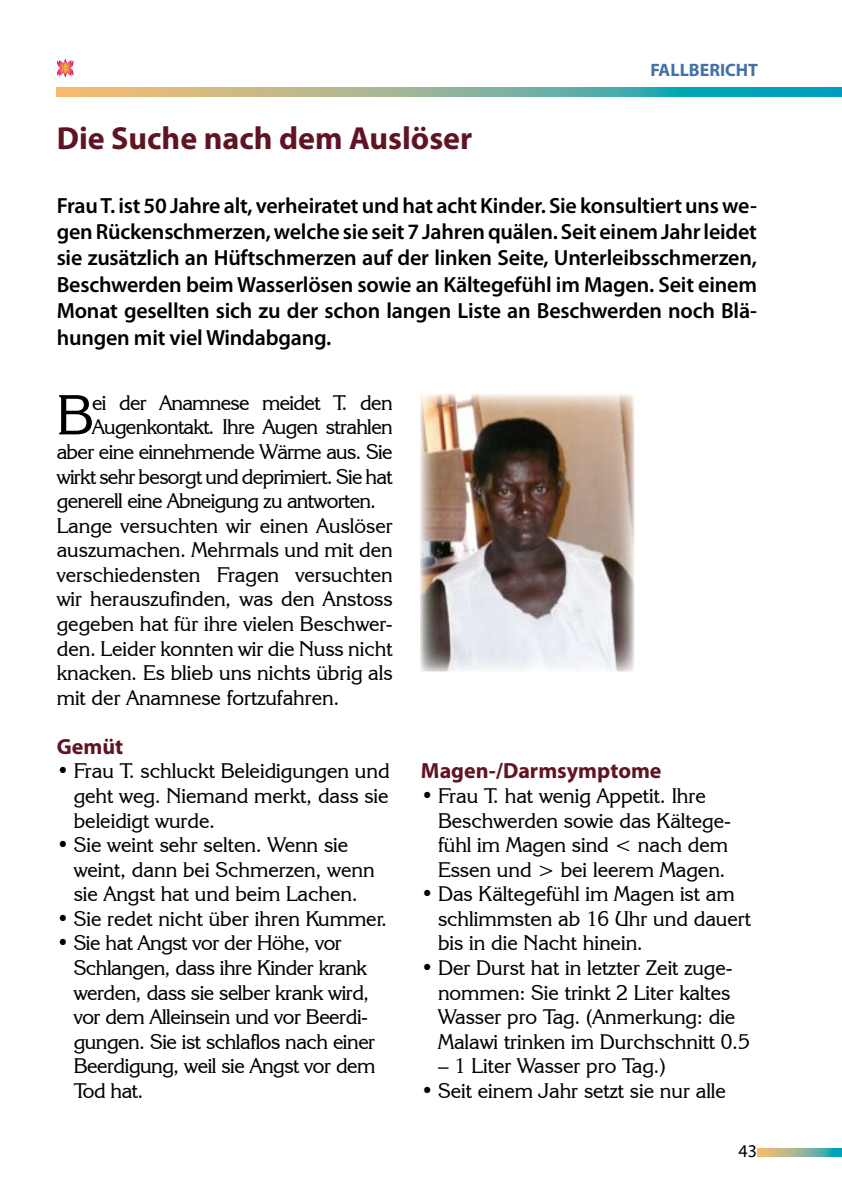
<style>
.page{position:relative;width:842px;height:1191px;background:#fff}
.page>*{position:absolute;margin:0;border:0;box-sizing:border-box;transform-origin:0 0}
.t1{font:56.2px "Korinna IT Cby BT";color:#000}
.t2{font:700 32px "Myriad Pro";color:#601423}
.t3{font:600 22px/26.4px "Myriad Pro";letter-spacing:-.01em;color:#000;text-align:justify}
.t4{font:700 22px "Myriad Pro";color:#601423}
.t5{font:21px/24.6px "Korinna IT Cby BT";color:#000}
.t6{font:21px/24.6px "Korinna IT Cby BT";letter-spacing:-.02em;color:#000}
.t7{font:21px "Korinna IT Cby BT";letter-spacing:-.03em;color:#000}
.t8{font:700 18px "Myriad Pro";color:#4271a8}
.t9{font:18px "Myriad Pro";color:#000}
</style>
<div class="page">
<svg style="left:57px;top:88px;width:785px;height:8px;background:#7fb09a"></svg>
<svg style="left:57px;top:59px;width:17px;height:18px"></svg>
<svg style="left:757px;top:1148px;width:85px;height:8px"></svg>
<img style="left:421px;top:394px;width:214px;height:278px">
<h2 class="t2" style="left:57px;top:117px;width:417px">Die Suche nach dem Auslöser</h2>
<p class="t8" style="left:650px;top:59px;width:109px">FALLBERICHT</p>
<p class="t3" style="left:57px;top:191px;width:702px">Frau T. ist 50 Jahre alt, verheiratet und hat acht Kinder. Sie konsultiert uns we&shy;gen Rückenschmerzen, welche sie seit 7 Jahren quälen. Seit einem Jahr leidet sie zusätzlich an Hüftschmerzen auf der linken Seite, Unterleibsschmerzen, Beschwerden beim Wasserlösen sowie an Kältegefühl im Magen. Seit einem Monat gesellten sich zu der schon langen Liste an Beschwerden noch Blä&shy;hungen mit viel Windabgang.</p>
<h1 class="t1" style="left:57px;top:380px;width:39px">B</h1>
<p class="t7" style="left:92px;top:389px;width:302px">ei der Anamnese meidet T. den</p>
<p class="t7" style="left:92px;top:414px;width:302px">Augenkontakt. Ihre Augen strahlen</p>
<p class="t7" style="left:57px;top:439px;width:337px">aber eine einnehmende Wärme aus. Sie</p>
<p class="t7" style="left:57px;top:463px;width:337px">wirkt sehr besorgt und deprimiert. Sie hat</p>
<p class="t7" style="left:57px;top:488px;width:321px">generell eine Abneigung zu antworten.</p>
<p class="t5" style="left:57px;top:513px;width:337px">Lange versuchten wir einen Auslöser</p>
<p class="t5" style="left:57px;top:537px;width:337px">auszumachen. Mehrmals und mit den</p>
<p class="t5" style="left:57px;top:562px;width:337px">verschiedensten Fragen versuchten</p>
<p class="t5" style="left:57px;top:586px;width:337px">wir herauszufinden, was den Anstoss</p>
<p class="t5" style="left:57px;top:611px;width:337px">gegeben hat für ihre vielen Beschwer-</p>
<p class="t5" style="left:57px;top:635px;width:337px">den. Leider konnten wir die Nuss nicht</p>
<p class="t5" style="left:57px;top:660px;width:337px">knacken. Es blieb uns nichts übrig als</p>
<p class="t5" style="left:57px;top:685px;width:284px">mit der Anamnese fortzufahren.</p>
<p class="t4" style="left:57px;top:732px;width:68px">Gemüt</p>
<p class="t5" style="left:74px;top:758px;width:317px;text-align:justify;text-indent:-17px">• Frau T. schluckt Beleidigungen und geht weg. Niemand merkt, dass sie beleidigt wurde.</p>
<p class="t5" style="left:74px;top:832px;width:302px;text-indent:-17px">• Sie weint sehr selten. Wenn sie weint, dann bei Schmerzen, wenn sie Angst hat und beim Lachen.</p>
<p class="t5" style="left:57px;top:906px;width:332px">• Sie redet nicht über ihren Kummer.</p>
<p class="t6" style="left:74px;top:930px;width:303px;text-indent:-17px">• Sie hat Angst vor der Höhe, vor<br>Schlangen, dass ihre Kinder krank werden, dass sie selber krank wird, vor dem Alleinsein und vor Beerdi&shy;gungen. Sie ist schlaflos nach einer<br>Beerdigung, weil sie Angst vor dem<br>Tod hat.</p>
<p class="t4" style="left:421px;top:756px;width:242px">Magen-/Darmsymptome</p>
<p class="t5" style="left:438px;top:783px;width:295px;text-indent:-17px">• Frau T. hat wenig Appetit. Ihre<br>Beschwerden sowie das Kältege&shy;fühl im Magen sind &lt; nach dem<br>Essen und &gt; bei leerem Magen.</p>
<p class="t5" style="left:438px;top:881px;width:314px;text-indent:-17px">• Das Kältegefühl im Magen ist am schlimmsten ab 16 Uhr und dauert bis in die Nacht hinein.</p>
<p class="t5" style="left:438px;top:955px;width:313px;text-indent:-17px">• Der Durst hat in letzter Zeit zuge&shy;nommen: Sie trinkt 2 Liter kaltes Wasser pro Tag. (Anmerkung: die Malawi trinken im Durchschnitt 0.5</p>
<p class="t5" style="left:438px;top:1053px;width:229px">– 1 Liter Wasser pro Tag.)</p>
<p class="t5" style="left:421px;top:1078px;width:306px">• Seit einem Jahr setzt sie nur alle</p>
<p class="t9" style="left:738px;top:1139px;width:20px">43</p>
</div>
